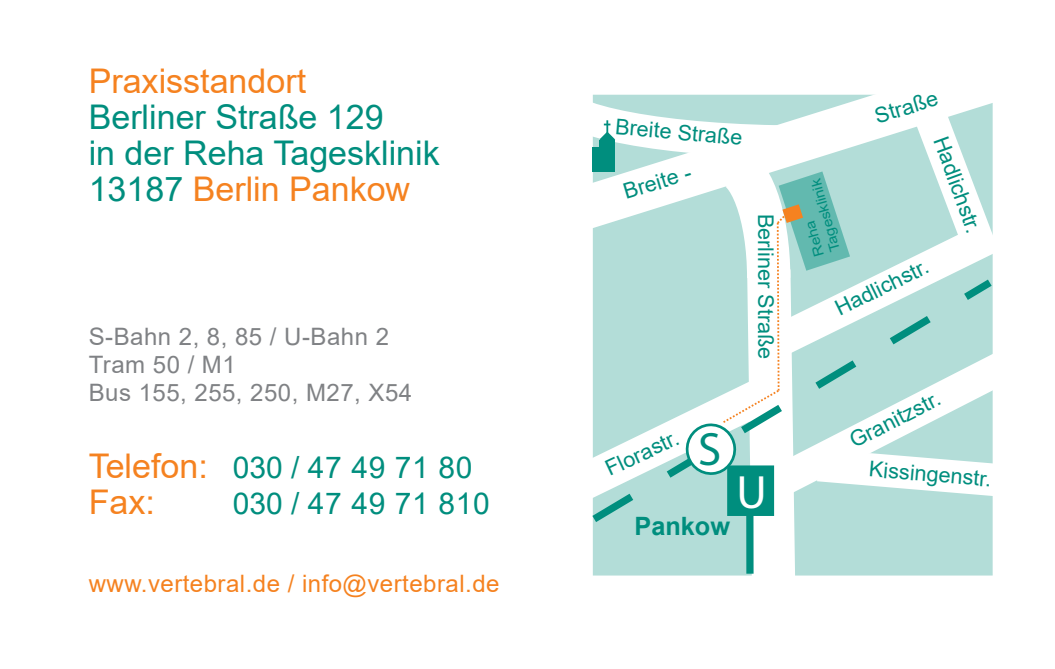
<style>
.page{position:relative;width:1055px;height:669px;background:#fff}
.page>*{position:absolute;margin:0;border:0;box-sizing:border-box;transform-origin:0 0}
.t1{font:700 46.8px "Arial Narrow";color:#008e7e}
.t2{font:700 46.8px "Arial Narrow";color:#fff}
.t3{font:34px/36px "Arial";color:#008e7e}
.t4{font:34px "Arial";color:#f58220}
.t5{font:30px "Arial";letter-spacing:.02em;color:#008e7e}
.t6{font:700 25.2px "Arial";color:#008e7e}
.t7{font:24px/28px "Arial";letter-spacing:.02em;color:#808285}
.t8{font:24px "Arial";letter-spacing:.02em;color:#f58220}
.t9{font:21.6px "Arial";color:#008e7e}
.t10{font:14px/16.8px "Arial";color:#008e7e;scale:1.11 1}
.s1{color:#f58220}
.s2{font-size:34px;color:#f58220}
</style>
<div class="page">
<div style="left:593px;top:95px;width:399px;height:480px;background:#b3ddd8"></div>
<svg style="left:724px;top:529px;width:93px;height:47px"></svg>
<svg style="left:592px;top:94px;width:293px;height:172px"></svg>
<svg style="left:885px;top:95px;width:108px;height:27px"></svg>
<svg style="left:592px;top:273px;width:401px;height:256px"></svg>
<div style="left:746px;top:514px;width:7px;height:60px;background:#008e7e"></div>
<svg style="left:592px;top:94px;width:241px;height:80px"></svg>
<div style="left:592px;top:148px;width:23px;height:24px;background:#008e7e"></div>
<svg style="left:597px;top:120px;width:20px;height:30px"></svg>
<svg style="left:684px;top:122px;width:309px;height:393px"></svg>
<h2 class="t4" style="left:89px;top:62px;width:219px">Praxisstandort</h2>
<h2 class="t3" style="left:89px;top:99px;width:352px">Berliner Straße 129<br>in der Reha Tagesklinik<br>13187 <span class="s1">Berlin Pankow</span></h2>
<p class="t7" style="left:89px;top:322px;width:325px">S-Bahn 2, 8, 85 / U-Bahn 2<br>Tram 50 / M1<br>Bus 155, 255, 250, M27, X54</p>
<h3 class="t5" style="left:89px;top:451px;width:385px"><span class="s2">Telefon:</span> 030 / 47 49 71 80</h3>
<h2 class="t4" style="left:89px;top:484px;width:68px">Fax:</h2>
<h3 class="t5" style="left:233px;top:487px;width:258px">030 / 47 49 71 810</h3>
<p class="t8" style="left:89px;top:571px;width:412px">www.vertebral.de / info@vertebral.de</p>
<p class="t9" style="left:616px;top:115px;width:129px;rotate:5deg">Breite Straße</p>
<p class="t9" style="left:620px;top:181px;width:71px;rotate:-17deg">Breite -</p>
<p class="t9" style="left:777px;top:214px;width:147px;rotate:90deg">Berliner Straße</p>
<p class="t9" style="left:601px;top:459px;width:80px;rotate:-25deg">Florastr.</p>
<h1 class="t1" style="left:698px;top:420px;width:25px">S</h1>
<p class="t6" style="left:634px;top:512px;width:97px">Pankow</p>
<h1 class="t2" style="left:736px;top:463px;width:32px">U</h1>
<p class="t10" style="left:811px;top:259px;width:69px;rotate:-106deg">Reha<br>Tagesklinik</p>
<p class="t9" style="left:871px;top:105px;width:66px;rotate:-17deg">Straße</p>
<p class="t9" style="left:951px;top:133px;width:103px;rotate:70deg">Hadlichstr.</p>
<p class="t9" style="left:831px;top:299px;width:103px;rotate:-26deg">Hadlichstr.</p>
<p class="t9" style="left:845px;top:431px;width:100px;rotate:-27deg">Granitzstr.</p>
<p class="t9" style="left:870px;top:457px;width:124px;rotate:5deg">Kissingenstr.</p>
</div>
